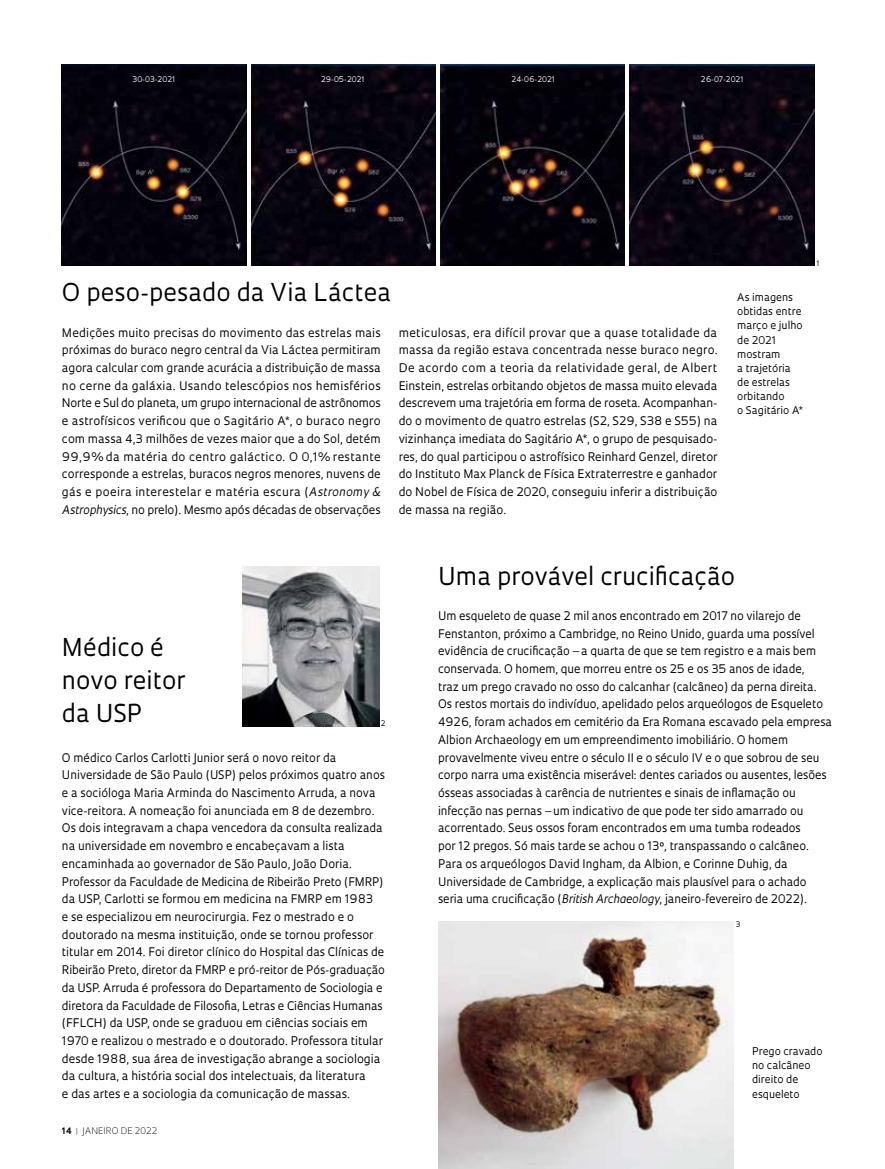
<style>
.page{position:relative;width:885px;height:1169px;background:#fff}
.page>*{position:absolute;margin:0;border:0;box-sizing:border-box;transform-origin:0 0}
.t1{font:24px/33px "Oculum";color:#000}
.t2{font:11.55px/17.7px "Oculum";letter-spacing:-.005em;color:#000;text-align:justify}
.t3{font:10.35px/14.1px "Oculum";color:#000}
.t4{font:300 8.7px "Oculum";letter-spacing:.005em;color:#000}
.t5{font:7.5px "Oculum";color:#fff}
.t6{font:7.35px "Oculum";color:#000}
.s1{font-style:italic}
.s2{font-weight:700}
.s3{font-weight:700;color:#939598}
</style>
<div class="page">
<img style="left:243px;top:567px;width:136px;height:159px">
<img style="left:438px;top:921px;width:295px;height:247px">
<img style="left:62px;top:64px;width:184px;height:202px">
<img style="left:251px;top:64px;width:185px;height:202px">
<img style="left:440px;top:64px;width:185px;height:202px">
<img style="left:630px;top:64px;width:184px;height:202px">
<p class="t5" style="left:133px;top:74px;width:44px">30-03-2021</p>
<p class="t5" style="left:321px;top:74px;width:45px">29-05-2021</p>
<p class="t5" style="left:512px;top:74px;width:45px">24-06-2021</p>
<p class="t5" style="left:701px;top:74px;width:44px">26-07-2021</p>
<h1 class="t1" style="left:62px;top:275px;width:331px">O peso-pesado da Via Láctea</h1>
<p class="t2" style="left:62px;top:323px;width:320px">Medições muito precisas do movimento das estrelas mais próximas do buraco negro central da Via Láctea permitiram agora calcular com grande acurácia a distribuição de massa no cerne da galáxia. Usando telescópios nos hemisférios Norte e Sul do planeta, um grupo internacional de astrônomos e astrofísicos verificou que o Sagitário A*, o buraco negro com massa 4,3 milhões de vezes maior que a do Sol, detém 99,9% da matéria do centro galáctico. O 0,1% restante corresponde a estrelas, buracos negros menores, nuvens de gás e poeira interestelar e matéria escura (<span class="s1">Astronomy &amp; Astrophysics</span>, no prelo). Mesmo após décadas de observações</p>
<p class="t2" style="left:399px;top:323px;width:320px">meticulosas, era difícil provar que a quase totalidade da massa da região estava concentrada nesse buraco negro.<br>De acordo com a teoria da relatividade geral, de Albert Einstein, estrelas orbitando objetos de massa muito elevada descrevem uma trajetória em forma de roseta. Acompanhan&shy;do o movimento de quatro estrelas (S2, S29, S38 e S55) na vizinhança imediata do Sagitário A*, o grupo de pesquisado&shy;res, do qual participou o astrofísico Reinhard Genzel, diretor do Instituto Max Planck de Física Extraterrestre e ganhador do Nobel de Física de 2020, conseguiu inferir a distribuição de massa na região.</p>
<p class="t3" style="left:737px;top:290px;width:67px">As imagens obtidas entre março e julho de 2021 mostram<br>a trajetória de estrelas orbitando<br>o Sagitário A*</p>
<p class="t6" style="left:817px;top:258px;width:5px">1</p>
<h1 class="t1" style="left:62px;top:629px;width:125px">Médico é novo reitor da USP</h1>
<p class="t6" style="left:381px;top:718px;width:6px">2</p>
<p class="t2" style="left:62px;top:748px;width:325px;text-align:left">O médico Carlos Carlotti Junior será o novo reitor da Universidade de São Paulo (USP) pelos próximos quatro anos e a socióloga Maria Arminda do Nascimento Arruda, a nova vice-reitora. A nomeação foi anunciada em 8 de dezembro.<br>Os dois integravam a chapa vencedora da consulta realizada na universidade em novembro e encabeçavam a lista encaminhada ao governador de São Paulo, João Doria.<br>Professor da Faculdade de Medicina de Ribeirão Preto (FMRP) da USP, Carlotti se formou em medicina na FMRP em 1983<br>e se especializou em neurocirurgia. Fez o mestrado e o doutorado na mesma instituição, onde se tornou professor titular em 2014. Foi diretor clínico do Hospital das Clínicas de Ribeirão Preto, diretor da FMRP e pró-reitor de Pós-graduação da USP. Arruda é professora do Departamento de Sociologia e diretora da Faculdade de Filosofia, Letras e Ciências Humanas (FFLCH) da USP, onde se graduou em ciências sociais em 1970 e realizou o mestrado e o doutorado. Professora titular desde 1988, sua área de investigação abrange a sociologia da cultura, a história social dos intelectuais, da literatura<br>e das artes e a sociologia da comunicação de massas.</p>
<p class="t4" style="left:62px;top:1124px;width:97px"><span class="s2">14</span> <span class="s3">|</span> JANEIRO DE 2022</p>
<h1 class="t1" style="left:438px;top:558px;width:299px">Uma provável crucificação</h1>
<p class="t2" style="left:438px;top:606px;width:396px;text-align:left">Um esqueleto de quase 2 mil anos encontrado em 2017 no vilarejo de Fenstanton, próximo a Cambridge, no Reino Unido, guarda uma possível evidência de crucificação – a quarta de que se tem registro e a mais bem conservada. O homem, que morreu entre os 25 e os 35 anos de idade,<br>traz um prego cravado no osso do calcanhar (calcâneo) da perna direita.<br>Os restos mortais do indivíduo, apelidado pelos arqueólogos de Esqueleto 4926, foram achados em cemitério da Era Romana escavado pela empresa Albion Archaeology em um empreendimento imobiliário. O homem provavelmente viveu entre o século II e o século IV e o que sobrou de seu corpo narra uma existência miserável: dentes cariados ou ausentes, lesões ósseas associadas à carência de nutrientes e sinais de inflamação ou infecção nas pernas – um indicativo de que pode ter sido amarrado ou acorrentado. Seus ossos foram encontrados em uma tumba rodeados<br>por 12 pregos. Só mais tarde se achou o 13º, transpassando o calcâneo.<br>Para os arqueólogos David Ingham, da Albion, e Corinne Duhig, da Universidade de Cambridge, a explicação mais plausível para o achado seria uma crucificação (<span class="s1">British Archaeology</span>, janeiro-fevereiro de 2022).</p>
<p class="t6" style="left:736px;top:919px;width:6px">3</p>
<p class="t3" style="left:752px;top:1043px;width:72px">Prego cravado no calcâneo direito de esqueleto</p>
</div>
